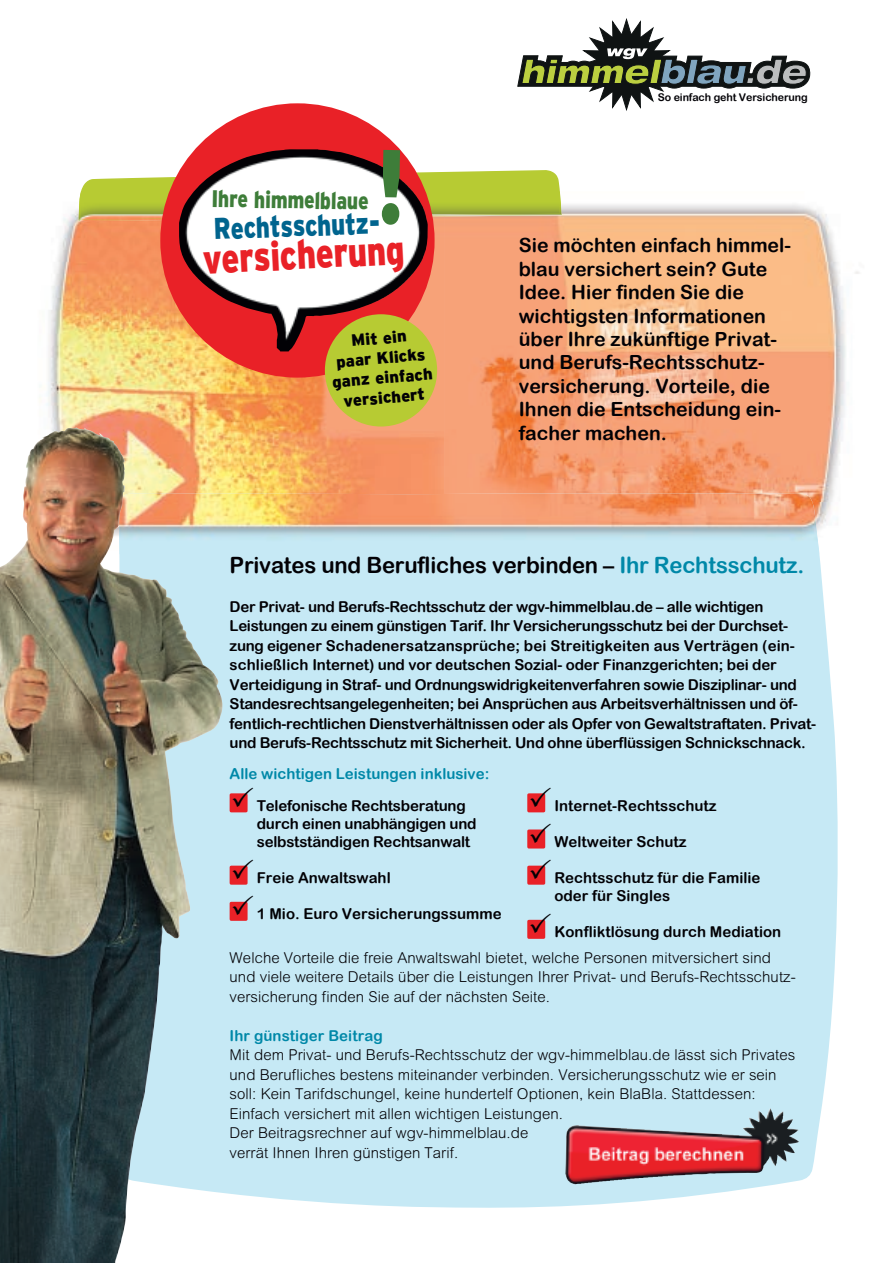
<style>
.page{position:relative;width:893px;height:1263px;background:#fff}
.page>*{position:absolute;margin:0;border:0;box-sizing:border-box;transform-origin:0 0}
.t1{font:900 41.1px "Interstate";color:#e92127;scale:.8 1}
.t2{font:900 30px "Interstate";color:#00648e;scale:.8 1}
.t3{font:900 24px "Interstate";color:#3e7d39;scale:.8 1}
.t4{font:22.5px "Arial Rounded MT Bold";letter-spacing:-.01em;color:#020105}
.t5{font:19.5px/23.4px "Arial Rounded MT Bold";color:#020105}
.t6{font:900 16.5px/19.8px "Interstate";color:#020105;text-align:center}
.t7{font:15px/19.5px "Arial Rounded MT Bold";letter-spacing:-.02em;color:#020105}
.t8{font:300 15px/19.5px "Arial Rounded MT";letter-spacing:.005em;color:#020105}
.t9{font:15px/18px "Arial Rounded MT Bold";color:#020105}
.t10{font:15px "Arial Rounded MT Bold";color:#0088a8}
.t11{font:10.65px "Arial Rounded MT Bold";letter-spacing:-.01em;color:#020105}
.s1{color:#0088a8}
</style>
<div class="page">
<div style="left:224px;top:554px;width:614px;height:654px;background:#c6e9f5"></div>
<img style="left:46px;top:204px;width:813px;height:298px">
<img style="left:819px;top:502px;width:13px;height:52px">
<img style="left:224px;top:493px;width:595px;height:61px">
<svg style="left:517px;top:19px;width:293px;height:92px"></svg>
<div style="left:160px;top:103px;width:275px;height:275px;background:#e92127;border-radius:50%"></div>
<img style="left:179px;top:149px;width:249px;height:202px">
<div style="left:325px;top:314px;width:112px;height:112px;background:#b7cb33;border-radius:50%"></div>
<img style="left:565px;top:1108px;width:230px;height:76px">
<img style="left:0;top:427px;width:224px;height:836px">
<div style="left:230px;top:793px;width:18px;height:19px;background:#e92127;border-radius:2px"></div>
<div style="left:230px;top:866px;width:18px;height:19px;background:#e92127;border-radius:2px"></div>
<div style="left:230px;top:902px;width:18px;height:19px;background:#e92127;border-radius:2px"></div>
<div style="left:527px;top:793px;width:18px;height:19px;background:#e92127;border-radius:2px"></div>
<div style="left:527px;top:829px;width:18px;height:19px;background:#e92127;border-radius:2px"></div>
<div style="left:527px;top:866px;width:18px;height:19px;background:#e92127;border-radius:2px"></div>
<div style="left:527px;top:920px;width:18px;height:19px;background:#e92127;border-radius:2px"></div>
<svg style="left:233px;top:786px;width:20px;height:21px"></svg>
<svg style="left:233px;top:859px;width:20px;height:20px"></svg>
<svg style="left:233px;top:895px;width:20px;height:20px"></svg>
<svg style="left:530px;top:786px;width:21px;height:21px"></svg>
<svg style="left:530px;top:823px;width:21px;height:20px"></svg>
<svg style="left:530px;top:859px;width:21px;height:20px"></svg>
<svg style="left:530px;top:913px;width:21px;height:20px"></svg>
<svg style="left:79px;top:150px;width:483px;height:75px"></svg>
<h3 class="t3" style="left:212px;top:185px;width:198px;rotate:1deg">Ihre himmelblaue</h3>
<h1 class="t1" style="left:202px;top:236px;width:254px;rotate:-3deg">versicherung</h1>
<h2 class="t2" style="left:213px;top:211px;width:214px;rotate:-2deg">Rechtsschutz-</h2>
<p class="t6" style="left:328px;top:333px;width:102px;rotate:-5deg">Mit ein<br>paar Klicks ganz einfach versichert</p>
<p class="t11" style="left:658px;top:91px;width:152px">So einfach geht Versicherung</p>
<p class="t5" style="left:519px;top:233px;width:274px">Sie möchten einfach himmel&shy;blau versichert sein? Gute<br>Idee. Hier finden Sie die wichtigsten Informationen über Ihre zukünftige Privat&shy;und Berufs-Rechtsschutz&shy;versicherung. Vorteile, die<br>Ihnen die Entscheidung ein&shy;facher machen.</p>
<h3 class="t4" style="left:230px;top:551px;width:576px">Privates und Berufliches verbinden – <span class="s1">Ihr Rechtsschutz.</span></h3>
<p class="t7" style="left:230px;top:596px;width:588px">Der Privat- und Berufs-Rechtsschutz der wgv-himmelblau.de – alle wichtigen Leistun gen zu einem günstigen Tarif. Ihr Versicherungsschutz bei der Durchset&shy;zung eigener Schadenersatzansprüche; bei Streitigkeiten aus Verträgen (ein&shy;schließlich Internet) und vor deutschen Sozial- oder Finanzgerichten; bei der Verteidigung in Straf- und Ordnungswidrigkeitenverfahren sowie Disziplinar- und Standesrechtsangelegenheiten; bei Ansprüchen aus Arbeitsverhältnissen und öf&shy;fentlich-rechtlichen Dienst verhältnissen oder als Opfer von Gewaltstraftaten. Privat&shy;und Berufs-Rechtsschutz mit Sicherheit. Und ohne überflüssigen Schnickschnack.</p>
<p class="t10" style="left:230px;top:764px;width:261px">Alle wichtigen Leistungen inklusive:</p>
<p class="t7" style="left:257px;top:796px;width:221px;line-height:18px">Telefonische Rechtsberatung durch einen unabhängigen und selbstständigen Rechtsanwalt</p>
<p class="t9" style="left:257px;top:869px;width:135px">Freie Anwaltswahl</p>
<p class="t9" style="left:257px;top:905px;width:246px">1 Mio. Euro Versicherungssumme</p>
<p class="t9" style="left:554px;top:796px;width:164px">Internet-Rechtsschutz</p>
<p class="t9" style="left:554px;top:832px;width:134px">Weltweiter Schutz</p>
<p class="t9" style="left:554px;top:869px;width:207px">Rechtsschutz für die Familie oder für Singles</p>
<p class="t9" style="left:554px;top:923px;width:228px">Konfliktlösung durch Mediation</p>
<p class="t8" style="left:230px;top:947px;width:568px">Welche Vorteile die freie Anwaltswahl bietet, welche Personen mitver sichert sind und viele weitere Details über die Leistungen Ihrer Privat- und Berufs-Rechtsschutz&shy;versicherung finden Sie auf der nächsten Seite.</p>
<p class="t10" style="left:230px;top:1026px;width:155px">Ihr günstiger Beitrag</p>
<p class="t8" style="left:230px;top:1045px;width:567px">Mit dem Privat- und Berufs-Rechtsschutz der wgv-himmelblau.de lässt sich Privates und Berufliches bestens miteinander verbinden. Versicherungsschutz wie er sein soll: Kein Tarifdschungel, keine hundertelf Optionen, kein BlaBla. Stattdessen:<br>Einfach versichert mit allen wichtigen Leistungen.<br>Der Beitragsrechner auf wgv-himmelblau.de<br>verrät Ihnen Ihren günstigen Tarif.</p>
</div>
